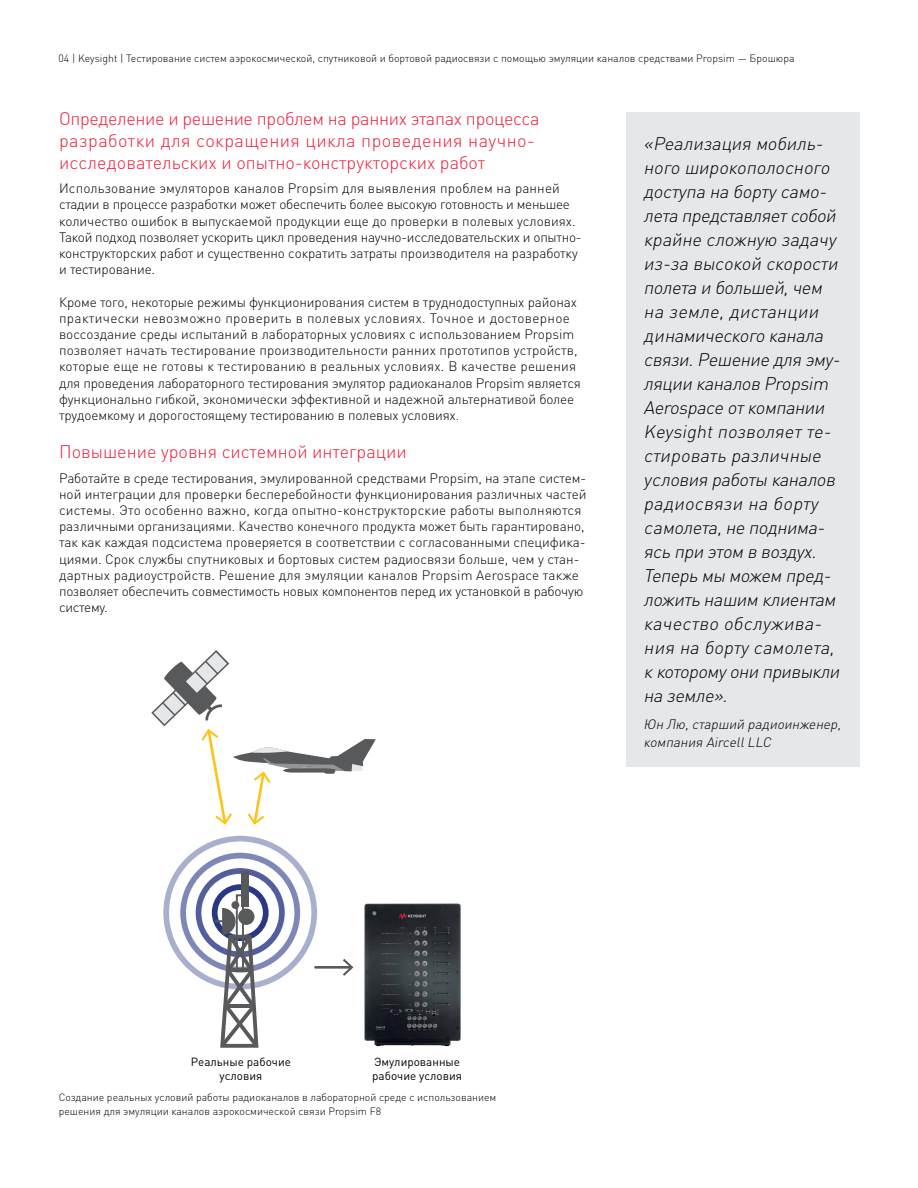
<style>
.page{position:relative;width:918px;height:1188px;background:#fff}
.page>*{position:absolute;margin:0;border:0;box-sizing:border-box;transform-origin:0 0}
.t1{font:italic 300 18px/24px "DIN Pro";color:#000}
.t2{font:300 18px/21.6px "DIN Pro";color:#ed1b37}
.t3{font:300 13.5px/16.2px "DIN Pro";letter-spacing:-.005em;color:#000}
.t4{font:italic 300 13.5px/18px "DIN Pro";color:#000}
.t5{font:11.7px/14.1px "DIN Pro";color:#000;text-align:center}
.t6{font:300 10.5px/13.5px "DIN Pro";color:#000}
</style>
<div class="page">
<div style="left:626px;top:112px;width:233px;height:654px;background:#e6e7e8"></div>
<svg style="left:163px;top:836px;width:154px;height:212px"></svg>
<svg style="left:151px;top:650px;width:225px;height:175px"></svg>
<hr style="left:315px;top:966px;width:36px;height:3px;background:#58595b">
<img style="left:328px;top:903px;width:133px;height:144px">
<p class="t6" style="left:59px;top:51px;width:738px">04 | Keysight | Тестирование систем аэрокосмической, спутниковой и бортовой радиосвязи с помощью эмуляции каналов средствами Propsim — Брошюра</p>
<h1 class="t2" style="left:59px;top:107px;width:482px">Определение и решение проблем на ранних этапах процесса разработки для сокращения цикла проведения научно&shy;исследовательских и опытно-конструкторских работ</h1>
<p class="t3" style="left:59px;top:180px;width:524px">Использование эмуляторов каналов Propsim для выявления проблем на ранней стадии в процессе разработки может обеспечить более высокую готовность и меньшее количество ошибок в выпускаемой продукции еще до проверки в полевых условиях.<br>Такой подход позволяет ускорить цикл проведения научно-исследовательских и опытно&shy;конструкторских работ и существенно сократить затраты производителя на разработку и тестирование.</p>
<p class="t3" style="left:59px;top:293px;width:523px">Кроме того, некоторые режимы функционирования систем в труднодоступных районах практически невозможно проверить в полевых условиях. Точное и достоверное воссоздание среды испытаний в лабораторных условиях с использованием Propsim позволяет начать тестирование производительности ранних прототипов устройств, которые еще не готовы к тестированию в реальных условиях. В качестве решения для проведения лабораторного тестирования эмулятор радиоканалов Propsim является функционально гибкой, экономически эффективной и надежной альтернативой более трудоемкому и дорогостоящему тестированию в полевых условиях.</p>
<h1 class="t2" style="left:59px;top:440px;width:349px">Повышение уровня системной интеграции</h1>
<p class="t3" style="left:59px;top:469px;width:529px">Работайте в среде тестирования, эмулированной средствами Propsim, на этапе систем&shy;ной интеграции для проверки бесперебойности функционирования различных частей системы. Это особенно важно, когда опытно-конструкторские работы выполняются различными организациями. Качество конечного продукта может быть гарантировано, так как каждая подсистема проверяется в соответствии с согласованными специфика&shy;циями. Срок службы спутниковых и бортовых систем радиосвязи больше, чем у стан&shy;дартных радиоустройств. Решение для эмуляции каналов Propsim Aerospace также позволяет обеспечить совместимость новых компонентов перед их установкой в рабочую систему.</p>
<p class="t1" style="left:644px;top:131px;width:202px">«Реализация мобиль&shy;ного широкополосного доступа на бортусамо&shy;лета представляетсобой крайне сложную задачу из-за высокой скорости полета и большей,чем на земле, дистанции динамического канала связи.Решение для эму&shy;ляции каналов Propsim<br>Aerospace откомпании<br>Keysightпозволяет те&shy;стировать различные условия работы каналов радиосвязи на борту самолета,не поднима&shy;ясь при этом в воздух.<br>Теперь мы можем пред&shy;ложить нашим клиентам качество обслужива&shy;ния на борту самолета, ккоторомуони привыкли на земле».</p>
<p class="t4" style="left:644px;top:714px;width:202px">Юн Лю,старший радиоинженер, компания AircellLLC</p>
<p class="t5" style="left:191px;top:1054px;width:101px">Реальные рабочие условия</p>
<p class="t5" style="left:372px;top:1054px;width:91px;text-align:left">Эмулированные рабочие условия</p>
<p class="t6" style="left:59px;top:1091px;width:439px">Создание реальных условий работы радиоканалов в лабораторной среде с использованием решения для эмуляции каналов аэрокосмической связи Propsim F8</p>
</div>
